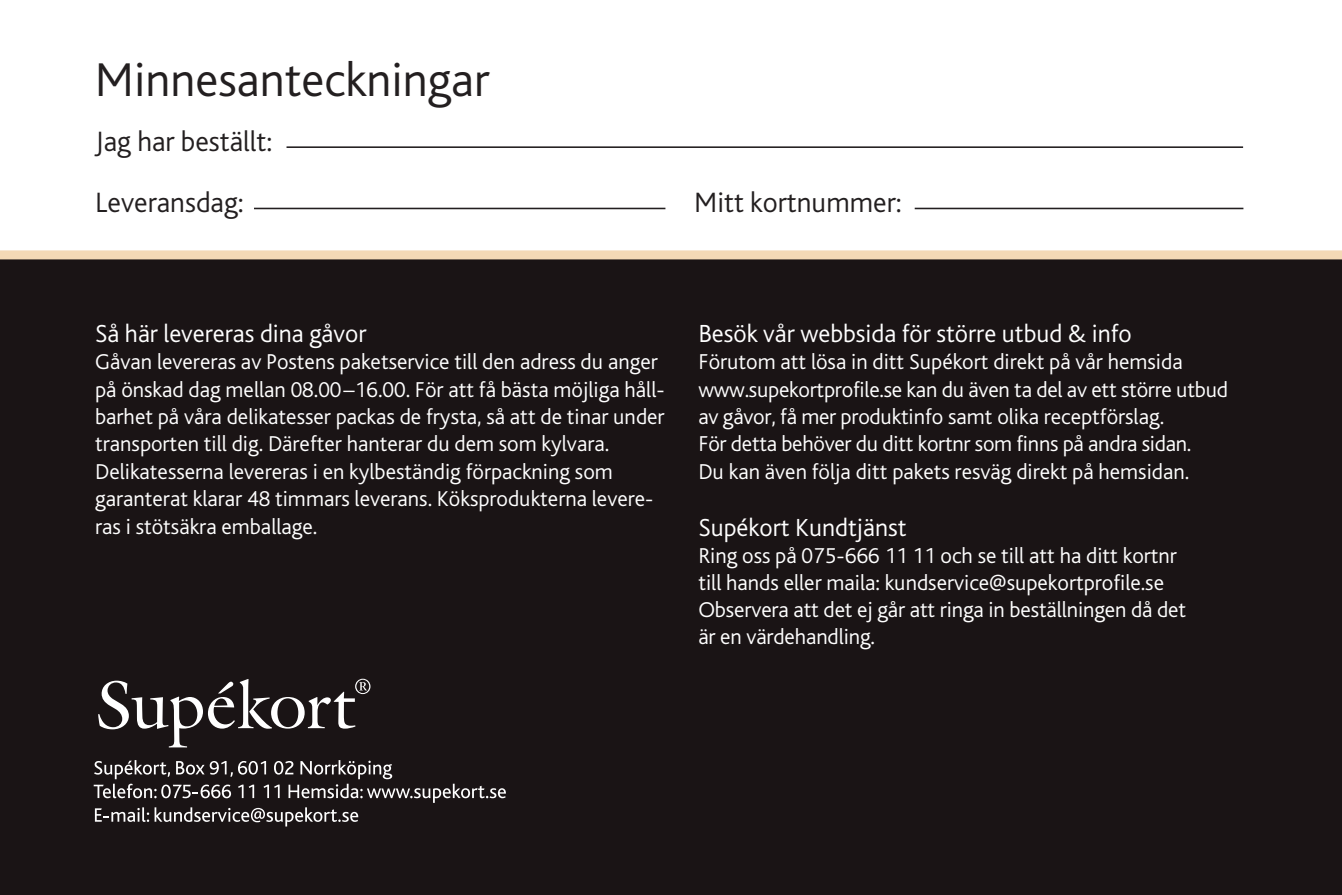
<style>
.page{position:relative;width:1342px;height:895px;background:#fff}
.page>*{position:absolute;margin:0;border:0;box-sizing:border-box;transform-origin:0 0}
.t1{font:300 49.5px "Bliss";color:#231f20}
.t2{font:300 29.25px/60.8px "Bliss";color:#231f20}
.t3{font:300 25.88px "Bliss";color:#fff}
.t4{font:300 22.5px/27.4px "Bliss";color:#fff}
</style>
<div class="page">
<div style="left:0;top:259px;width:1341px;height:636px;background:#1a1415"></div>
<div style="left:0;top:250px;width:1341px;height:9px;background:#f4d9b6"></div>
<hr style="left:286px;top:146px;width:956px;height:2px;background:#231f20">
<hr style="left:254px;top:208px;width:411px;height:1px;background:#231f20">
<hr style="left:914px;top:208px;width:329px;height:1px;background:#231f20">
<svg style="left:94px;top:760px;width:412px;height:66px"></svg>
<svg style="left:98px;top:678px;width:272px;height:69px"></svg>
<h1 class="t1" style="left:95px;top:53px;width:396px">Minnesanteckningar</h1>
<h2 class="t2" style="left:95px;top:111px;width:178px">Jag har beställt:<br>Leveransdag:</h2>
<h2 class="t2" style="left:694px;top:172px;width:209px">Mitt kortnummer:</h2>
<p class="t3" style="left:95px;top:319px;width:273px">Så här levereras dina gåvor</p>
<p class="t4" style="left:95px;top:348px;width:571px">Gåvan levereras av Postens paketservice till den adress du anger på önskad dag mellan 08.00–16.00. För att få bästa möjliga håll&shy;barhet på våra delikatesser packas de frysta, så att de tinar under transporten till dig. Därefter hanterar du dem som kylvara.<br>Delikatesserna levereras i en kylbeständig förpackning som garanterat klarar 48 timmars leverans. Köksprodukterna levere&shy;ras i stötsäkra emballage.</p>
<p class="t3" style="left:698px;top:319px;width:435px">Besök vår webbsida för större utbud &amp; info</p>
<p class="t4" style="left:698px;top:348px;width:531px">Förutom att lösa in ditt Supékort direkt på vår hemsida www.supekortprofile.se kan du även ta del av ett större utbud av gåvor, få mer produktinfo samt olika receptförslag.<br>För detta behöver du ditt kortnr som finns på andra sidan.<br>Du kan även följa ditt pakets resväg direkt på hemsidan.</p>
<p class="t3" style="left:698px;top:514px;width:210px">Supékort Kundtjänst</p>
<p class="t4" style="left:698px;top:543px;width:489px">Ring oss på 075-666 11 11 och se till att ha ditt kortnr till hands eller maila: kundservice@supekortprofile.se Observera att det ej går att ringa in beställningen då det är en värdehandling.</p>
</div>
